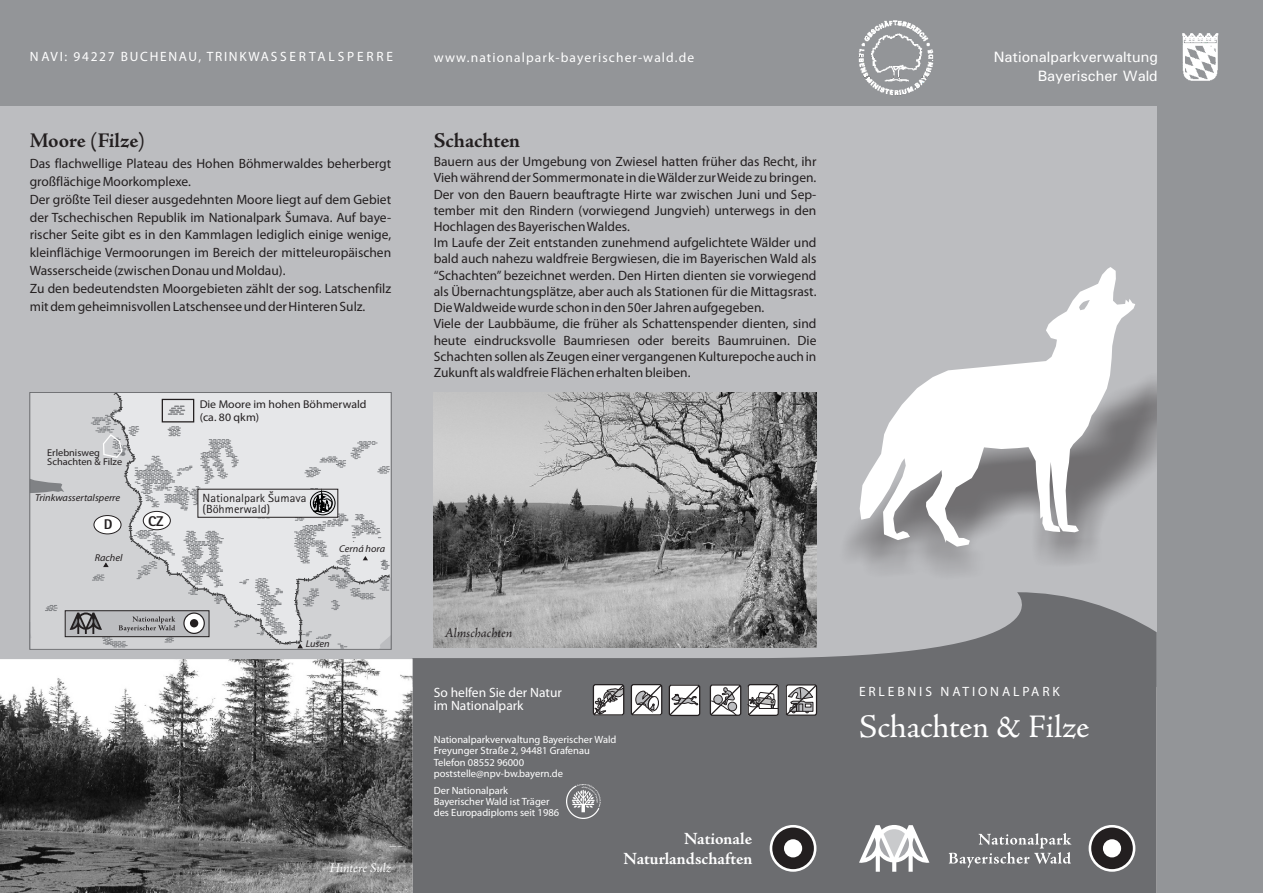
<style>
.page{position:relative;width:1263px;height:893px;background:#fff}
.page>*{position:absolute;margin:0;border:0;box-sizing:border-box;transform-origin:0 0}
.t1{font:33px "Adobe Jenson Pro";letter-spacing:-.005em;color:#fff}
.t2{font:700 21px "Adobe Jenson Pro";letter-spacing:-.005em;color:#231f20}
.t3{font:700 17.25px/20.2px "Adobe Jenson Pro";color:#fff;text-align:right}
.t4{font:500 15px/18.3px "Univers";color:#fff;text-align:right}
.t5{font:800 14.1px "Agfa Rotis Sans Serif";color:#231f20;scale:1.05 1}
.t6{font:13.5px/16.2px "Myriad Pro";color:#231f20}
.t7{font:13.5px "Myriad Pro";letter-spacing:.125em;color:#fff}
.t8{font:13.5px "Myriad Pro";letter-spacing:.09em;color:#fff}
.t9{font:13.5px/13px "Myriad Pro";color:#fff}
.t10{font:13.5px "Myriad Pro";letter-spacing:.21em;color:#fff}
.t11{font:italic 13.5px "Adobe Jenson Pro";color:#231f20}
.t12{font:italic 13.5px "Adobe Jenson Pro";letter-spacing:-.005em;color:#fff}
.t13{font:11.85px/11.1px "Agfa Rotis Sans Serif";color:#231f20;scale:1.05 1}
.t14{font:11.25px/13.6px "Myriad Pro";color:#231f20;scale:1.05 1}
.t15{font:10.95px "Agfa Rotis Sans Serif";color:#231f20;scale:1.42 1}
.t16{font:10.5px/11.4px "Myriad Pro";color:#fff}
.t17{font:italic 9.9px "Myriad Pro";color:#231f20;scale:1.05 1}
.t18{font:9.9px/9.4px "Myriad Pro";color:#231f20;scale:1.05 1}
</style>
<div class="page">
<div style="left:0;top:55px;width:1263px;height:632px;background:#bcbdc0"></div>
<svg style="left:412px;top:592px;width:745px;height:301px;background:#747578"></svg>
<div style="left:0;top:0;width:1263px;height:106px;background:#939598"></div>
<svg style="left:770px;top:825px;width:46px;height:47px"></svg>
<div style="left:772px;top:827px;width:42px;height:42px;background:#231f20;border-radius:50%"></div>
<div style="left:784px;top:839px;width:18px;height:18px;background:#fff;border-radius:50%"></div>
<img style="left:858px;top:20px;width:76px;height:76px">
<img style="left:1182px;top:33px;width:37px;height:48px">
<img style="left:434px;top:392px;width:382px;height:255px">
<img style="left:0;top:659px;width:412px;height:234px">
<img style="left:567px;top:784px;width:34px;height:34px">
<svg style="left:785px;top:664px;width:33px;height:53px"></svg>
<div style="left:785px;top:684px;width:32px;height:32px;border:1px solid #231f20;border-radius:2px"></div>
<svg style="left:592px;top:683px;width:109px;height:34px"></svg>
<div style="left:669px;top:684px;width:31px;height:32px;border:1px solid #231f20;border-radius:2px"></div>
<svg style="left:709px;top:683px;width:70px;height:47px"></svg>
<div style="left:747px;top:684px;width:32px;height:32px;border:1px solid #231f20;border-radius:2px"></div>
<img style="left:847px;top:380px;width:310px;height:193px">
<svg style="left:860px;top:267px;width:275px;height:280px"></svg>
<svg style="left:30px;top:392px;width:361px;height:257px;background:#d0d0d3"></svg>
<div style="left:1157px;top:102px;width:106px;height:791px;background:#939598"></div>
<svg style="left:859px;top:825px;width:70px;height:47px"></svg>
<svg style="left:1089px;top:825px;width:46px;height:47px"></svg>
<div style="left:1091px;top:827px;width:42px;height:42px;background:#231f20;border-radius:50%"></div>
<div style="left:1103px;top:839px;width:18px;height:18px;background:#fff;border-radius:50%"></div>
<svg style="left:949px;top:833px;width:122px;height:35px;background:#858688"></svg>
<p class="t7" style="left:30px;top:51px;width:365px">NAVI: 94227 BUCHENAU, TRINKWASSERTALSPERRE</p>
<p class="t2" style="left:30px;top:132px;width:117px">Moore (Filze)</p>
<p class="t6" style="left:30px;top:156px;width:363px;line-height:17.9px">Das flachwellige Plateau des Hohen Böhmerwaldes beherbergt großflächige Moorkomplexe.<br>Der größte Teil dieser ausgedehnten Moore liegt auf dem Gebiet der Tschechischen Republik im Nationalpark Šumava. Auf baye&shy;rischer Seite gibt es in den Kammlagen lediglich einige wenige, kleinflächige Vermoorungen im Bereich der mitteleuropäischen Wasserscheide (zwischen Donau und Moldau).<br>Zu den bedeutendsten Moorgebieten zählt der sog. Latschenfilz mit dem geheimnisvollen Latschensee und der Hinteren Sulz.</p>
<p class="t18" style="left:47px;top:449px;width:73px">Erlebnisweg<br>Schachten &amp; Filze</p>
<p class="t17" style="left:35px;top:494px;width:83px">Trinkwassertalsperre</p>
<p class="t5" style="left:104px;top:519px;width:10px">D</p>
<p class="t5" style="left:148px;top:516px;width:16px">CZ</p>
<p class="t17" style="left:95px;top:553px;width:28px">Rachel</p>
<p class="t14" style="left:200px;top:398px;width:160px">Die Moore im hohen Böhmerwald (ca. 80 qkm)</p>
<p class="t15" style="left:269px;top:491px;width:5px">`´</p>
<p class="t13" style="left:203px;top:493px;width:100px">Nationalpark Sumava (Böhmerwald)</p>
<p class="t17" style="left:339px;top:544px;width:45px">Cerná hora</p>
<p class="t17" style="left:306px;top:640px;width:24px">Lusen</p>
<p class="t12" style="left:330px;top:862px;width:63px">Hintere Sulz</p>
<p class="t8" style="left:434px;top:52px;width:262px">www.nationalpark-bayerischer-wald.de</p>
<p class="t4" style="left:994px;top:49px;width:166px">Nationalparkverwaltung<br>Bayerischer Wald</p>
<p class="t2" style="left:434px;top:132px;width:88px">Schachten</p>
<p class="t6" style="left:434px;top:155px;width:384px">Bauern aus der Umgebung von Zwiesel hatten früher das Recht, ihr Vieh während der Sommermonate in die Wälder zur Weide zu bringen.<br>Der von den Bauern beauftragte Hirte war zwischen Juni und Sep&shy;tember mit den Rindern (vorwiegend Jungvieh) unterwegs in den Hochlagen des Bayerischen Waldes.<br>Im Laufe der Zeit entstanden zunehmend aufgelichtete Wälder und bald auch nahezu waldfreie Bergwiesen, die im Bayerischen Wald als “Schachten” bezeichnet werden. Den Hirten dienten sie vorwiegend als Übernachtungsplätze, aber auch als Stationen für die Mittagsrast.<br>Die Waldweide wurde schon in den 50er Jahren aufgegeben.<br>Viele der Laubbäume, die früher als Schattenspender dienten, sind heute eindrucksvolle Baumriesen oder bereits Baumruinen. Die Schachten sollen als Zeugen einer vergangenen Kulturepoche auch in Zukunft als waldfreie Flächen erhalten bleiben.</p>
<p class="t11" style="left:445px;top:628px;width:69px">Almschachten</p>
<p class="t9" style="left:434px;top:687px;width:130px">So helfen Sie der Natur im Nationalpark</p>
<p class="t16" style="left:434px;top:735px;width:184px">Nationalparkverwaltung Bayerischer Wald<br>Freyunger Straße 2, 94481 Grafenau<br>Telefon 08552 96000 poststelle@npv-bw.bayern.de</p>
<p class="t16" style="left:434px;top:785px;width:127px">Der Nationalpark<br>Bayerischer Wald ist Träger des Europadiploms seit 1986</p>
<p class="t3" style="left:624px;top:830px;width:130px">Nationale<br>Naturlandschaften</p>
<p class="t10" style="left:859px;top:686px;width:202px">ERLEBNIS NATIONALPARK</p>
<p class="t1" style="left:859px;top:714px;width:232px">Schachten &amp; Filze</p>
</div>
